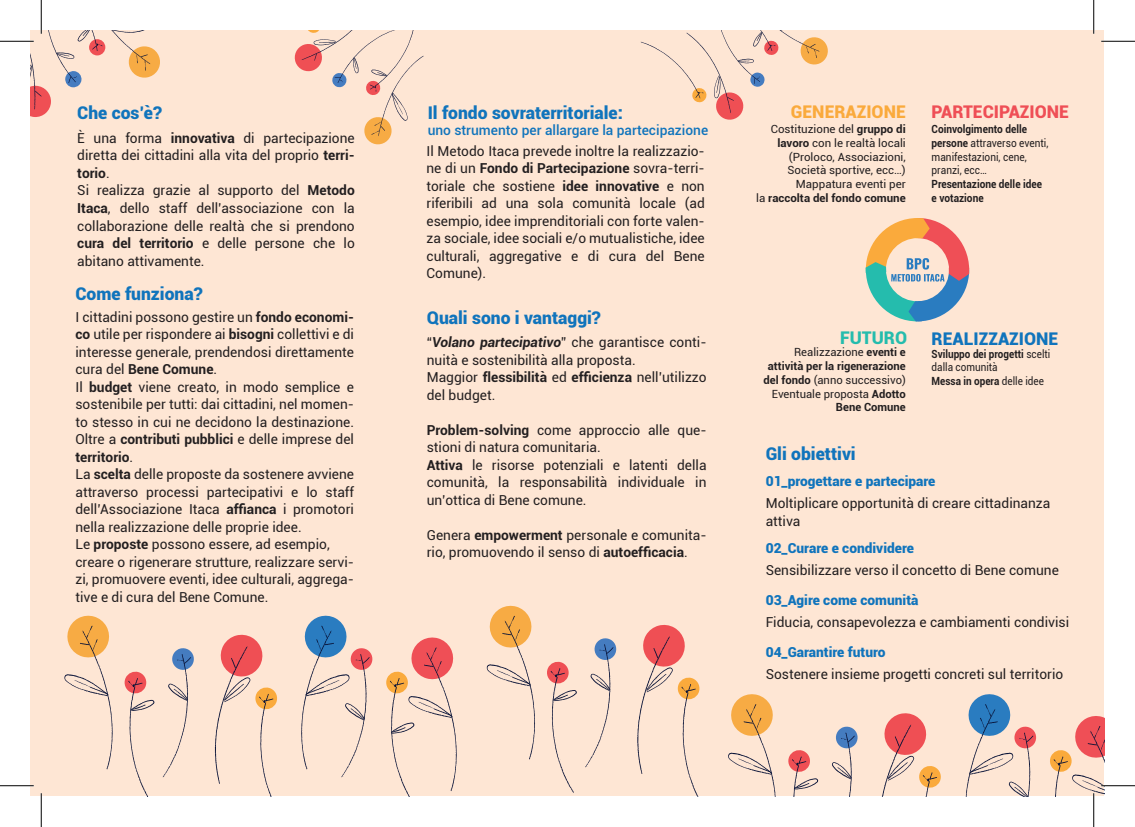
<style>
.page{position:relative;width:1135px;height:827px;background:#fff}
.page>*{position:absolute;margin:0;border:0;box-sizing:border-box;transform-origin:0 0}
.t1{font:900 17.5px "Roboto";color:#1074bc}
.t2{font:900 17.5px "Roboto";color:#ef4f56}
.t3{font:900 17.5px "Roboto";color:#faaa3c}
.t4{font:900 17.5px "Roboto";color:#25bcad}
.t5{font:13.75px/17.5px "Roboto";color:#231f20}
.t6{font:900 13.75px "Roboto";color:#1074bc}
.t7{font:500 13.75px "Roboto";color:#1074bc}
.t8{font:11.25px/13.8px "Roboto";color:#231f20;text-align:right}
.t9{font:700 11.25px/13.8px "Roboto";color:#231f20;text-align:right}
.t10{font:11.25px/13.8px "Roboto";color:#231f20;scale:.9 1}
.t11{font:700 11.25px/13.8px "Roboto";color:#231f20;scale:.88 1}
.t12{font:700 11.25px/13.8px "Roboto";color:#231f20;scale:.9 1}
.s1{font-weight:700}
.s2{font-weight:700;font-style:italic}
.s3{font-weight:400}
</style>
<div class="page">
<div style="left:31px;top:31px;width:1073px;height:765px;background:#fee6d4"></div>
<svg style="left:163px;top:648px;width:31px;height:129px"></svg>
<svg style="left:124px;top:671px;width:30px;height:125px"></svg>
<svg style="left:64px;top:615px;width:49px;height:154px"></svg>
<svg style="left:215px;top:634px;width:62px;height:162px"></svg>
<svg style="left:301px;top:615px;width:72px;height:162px"></svg>
<svg style="left:386px;top:637px;width:71px;height:159px"></svg>
<svg style="left:585px;top:638px;width:32px;height:129px"></svg>
<svg style="left:547px;top:661px;width:30px;height:132px"></svg>
<svg style="left:487px;top:605px;width:48px;height:154px"></svg>
<svg style="left:637px;top:624px;width:63px;height:172px"></svg>
<svg style="left:832px;top:726px;width:26px;height:70px"></svg>
<svg style="left:788px;top:750px;width:30px;height:46px"></svg>
<svg style="left:728px;top:694px;width:48px;height:102px"></svg>
<svg style="left:882px;top:713px;width:59px;height:83px"></svg>
<svg style="left:965px;top:694px;width:72px;height:102px"></svg>
<svg style="left:1050px;top:716px;width:54px;height:80px"></svg>
<svg style="left:31px;top:31px;width:129px;height:86px"></svg>
<svg style="left:294px;top:31px;width:129px;height:114px"></svg>
<svg style="left:640px;top:31px;width:188px;height:89px"></svg>
<svg style="left:865px;top:218px;width:104px;height:103px"></svg>
<hr style="left:0;top:40px;width:34px;height:2px;background:#fff">
<hr style="left:1101px;top:40px;width:34px;height:2px;background:#fff">
<hr style="left:40px;top:0;width:2px;height:34px;background:#fff">
<hr style="left:40px;top:793px;width:2px;height:34px;background:#fff">
<hr style="left:0;top:41px;width:34px;height:1px;background:#000">
<hr style="left:1101px;top:41px;width:34px;height:1px;background:#000">
<hr style="left:0;top:785px;width:34px;height:1px;background:#000">
<hr style="left:1101px;top:785px;width:34px;height:1px;background:#000">
<hr style="left:41px;top:0;width:1px;height:34px;background:#000">
<hr style="left:41px;top:793px;width:1px;height:34px;background:#000">
<hr style="left:1093px;top:0;width:1px;height:34px;background:#000">
<hr style="left:1093px;top:793px;width:1px;height:34px;background:#000">
<p class="t1" style="left:77px;top:100px;width:86px">Che cos’è?</p>
<p class="t5" style="left:77px;top:129px;width:279px">È una forma <span class="s1">innovativa</span> di partecipazione diretta dei cittadini alla vita del proprio <span class="s1">terri&shy;torio</span>.<br>Si realizza grazie al supporto del <span class="s1">Metodo Itaca</span>, dello staff dell’associazione con la collaborazione delle realtà che si prendono <span class="s1">cura del territorio</span> e delle persone che lo abitano attivamente.</p>
<p class="t1" style="left:75px;top:281px;width:129px">Come funziona?</p>
<p class="t5" style="left:75px;top:307px;width:280px">I cittadini possono gestire un <span class="s1">fondo economi&shy;co</span> utile per rispondere ai <span class="s1">bisogni</span> collettivi e di interesse generale, prendendosi direttamente cura del <span class="s1">Bene Comune</span>.<br>Il <span class="s1">budget</span> viene creato, in modo semplice e sostenibile per tutti: dai cittadini, nel momen&shy;to stesso in cui ne decidono la destinazione.<br>Oltre a <span class="s1">contributi pubblici</span> e delle imprese del <span class="s1">territorio</span>.<br>La <span class="s1">scelta</span> delle proposte da sostenere avviene attraverso processi partecipativi e lo staff dell’Associazione Itaca <span class="s1">affianca</span> i promotori nella realizzazione delle proprie idee.<br>Le <span class="s1">proposte</span> possono essere, ad esempio, creare o rigenerare strutture, realizzare servi&shy;zi, promuovere eventi, idee culturali, aggrega&shy;tive e di cura del Bene Comune.</p>
<p class="t1" style="left:428px;top:100px;width:197px">Il fondo sovraterritoriale:</p>
<p class="t7" style="left:428px;top:120px;width:282px">uno strumento per allargare la partecipazione</p>
<p class="t5" style="left:426px;top:141px;width:280px;text-align:justify">Il Metodo Itaca prevede inoltre la realizzazio&shy;ne di un <span class="s1">Fondo di Partecipazione</span> sovra-terri&shy;toriale che sostiene <span class="s1">idee innovative</span> e non riferibili ad una sola comunità locale (ad esempio, idee imprenditoriali con forte valen&shy;za sociale, idee sociali e/o mutualistiche, idee culturali, aggregative e di cura del Bene Comune).</p>
<p class="t1" style="left:427px;top:306px;width:176px">Quali sono i vantaggi?</p>
<p class="t5" style="left:427px;top:333px;width:281px">“<span class="s2">Volano partecipativo</span>” che garantisce conti&shy;nuità e sostenibilità alla proposta.<br>Maggior <span class="s1">flessibilità</span> ed <span class="s1">efficienza</span> nell’utilizzo del budget.</p>
<p class="t5" style="left:427px;top:420px;width:281px"><span class="s1">Problem-solving</span> come approccio alle que&shy;stioni di natura comunitaria.<br><span class="s1">Attiva</span> le risorse potenziali e latenti della comunità, la responsabilità individuale in un’ottica di Bene comune.</p>
<p class="t5" style="left:427px;top:525px;width:281px">Genera <span class="s1">empowerment</span> personale e comunita&shy;rio, promuovendo il senso di <span class="s1">autoefficacia</span>.</p>
<p class="t3" style="left:791px;top:99px;width:116px">GENERAZIONE</p>
<p class="t8" style="left:756px;top:122px;width:151px">Costituzione del <span class="s1">gruppo di lavoro</span> con le realtà locali (Proloco, Associazioni,<br>Società sportive, ecc…)<br>Mappatura eventi per<br>la <span class="s1">raccolta del fondo comune</span></p>
<p class="t2" style="left:931px;top:99px;width:139px">PARTECIPAZIONE</p>
<p class="t10" style="left:931px;top:122px;width:131px"><span class="s1">Coinvolgimento delle persone</span> attraverso eventi, manifestazioni, cene, pranzi, ecc…</p>
<p class="t12" style="left:931px;top:177px;width:124px">Presentazione delle idee e votazione</p>
<p class="t4" style="left:840px;top:326px;width:69px">FUTURO</p>
<p class="t1" style="left:931px;top:326px;width:128px">REALIZZAZIONE</p>
<p class="t9" style="left:763px;top:345px;width:144px"><span class="s3">Realizzazione</span> eventi e attività per la rigenerazione del fondo <span class="s3">(anno successivo)<br>Eventuale proposta</span> Adotto<br>Bene Comune</p>
<p class="t1" style="left:766px;top:441px;width:92px">Gli obiettivi</p>
<p class="t11" style="left:931px;top:346px;width:136px">Sviluppo dei progetti <span class="s3">scelti dalla comunità<br></span>Messa in opera <span class="s3">delle idee</span></p>
<p class="t6" style="left:766px;top:471px;width:171px">01_progettare e partecipare</p>
<p class="t5" style="left:766px;top:494px;width:286px">Moltiplicare opportunità di creare cittadinanza attiva</p>
<p class="t6" style="left:766px;top:538px;width:150px">02_Curare e condividere</p>
<p class="t5" style="left:766px;top:561px;width:295px">Sensibilizzare verso il concetto di Bene comune</p>
<p class="t6" style="left:766px;top:590px;width:154px">03_Agire come comunità</p>
<p class="t5" style="left:766px;top:613px;width:305px">Fiducia, consapevolezza e cambiamenti condivisi</p>
<p class="t6" style="left:766px;top:643px;width:121px">04_Garantire futuro</p>
<p class="t5" style="left:766px;top:665px;width:299px">Sostenere insieme progetti concreti sul territorio</p>
</div>
